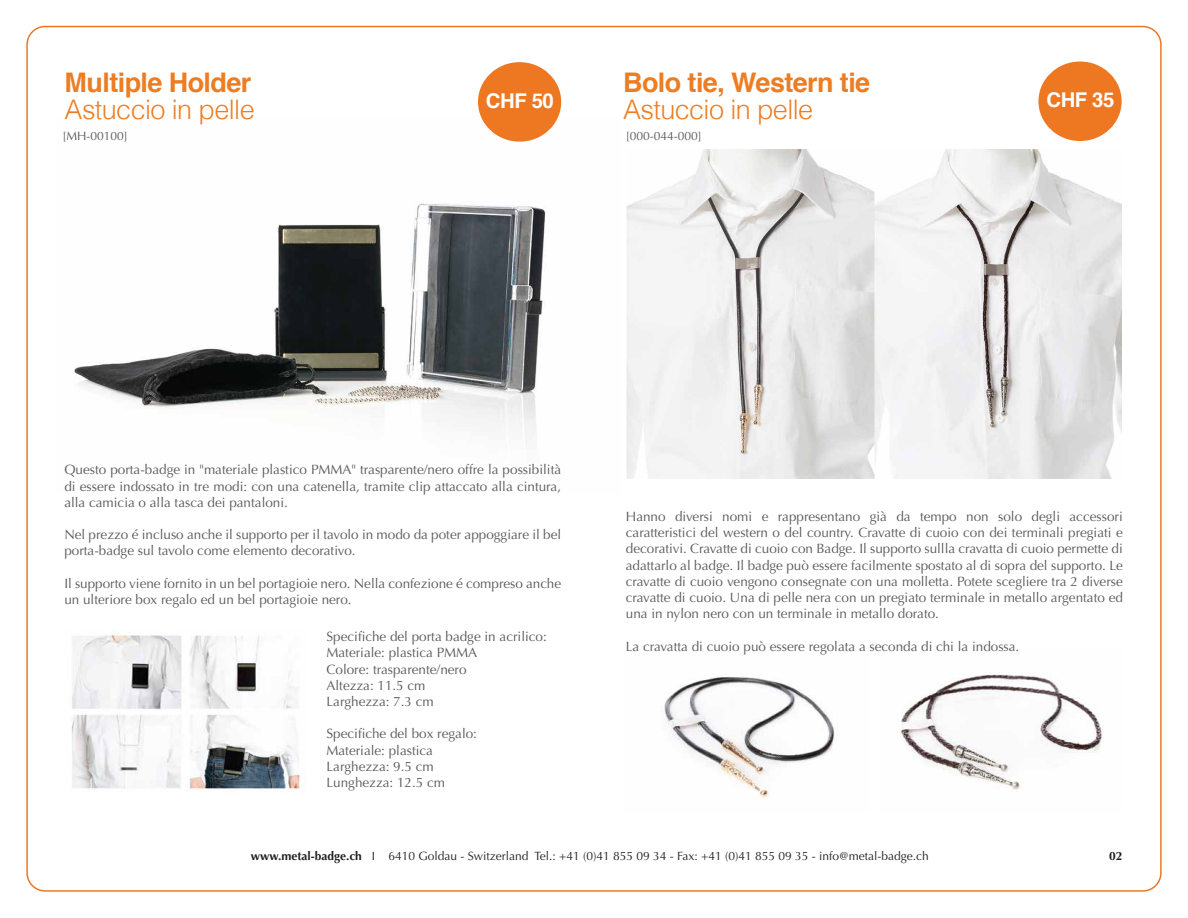
<style>
.page{position:relative;width:1188px;height:918px;background:#fff}
.page>*{position:absolute;margin:0;border:0;box-sizing:border-box;transform-origin:0 0}
.t1{font:700 27px "Helvetica";letter-spacing:-.02em;color:#ed7d23}
.t2{font:300 27px "Helvetica";letter-spacing:-.02em;color:#ed7d23}
.t3{font:700 20.4px "Helvetica";letter-spacing:-.02em;color:#fff}
.t4{font:13.5px/16.2px "Optima";color:#58595b}
.t5{font:12px "Optima";color:#231f20}
.t6{font:12px "Optima";color:#58595b}
.t7{font:700 12px "Optima";color:#231f20}
.s1{font-weight:700}
</style>
<div class="page">
<img style="left:661px;top:677px;width:174px;height:121px">
<img style="left:901px;top:674px;width:203px;height:116px">
<img style="left:627px;top:149px;width:494px;height:330px">
<img style="left:74px;top:120px;width:483px;height:325px">
<div style="left:478px;top:62px;width:83px;height:80px;background:#e72;border-radius:50%"></div>
<img style="left:72px;top:630px;width:233px;height:161px">
<div style="left:1038px;top:62px;width:84px;height:79px;background:#e72;border-radius:50%"></div>
<h1 class="t1" style="left:65px;top:61px;width:188px">Multiple Holder</h1>
<h1 class="t2" style="left:65px;top:87px;width:192px">Astuccio in pelle</h1>
<p class="t6" style="left:63px;top:129px;width:67px">[MH-00100]</p>
<h2 class="t3" style="left:486px;top:84px;width:69px">CHF 50</h2>
<h1 class="t1" style="left:623px;top:61px;width:249px">Bolo tie, Western tie</h1>
<h1 class="t2" style="left:623px;top:87px;width:192px">Astuccio in pelle</h1>
<p class="t6" style="left:626px;top:129px;width:78px">[000-044-000]</p>
<h2 class="t3" style="left:1046px;top:83px;width:69px">CHF 35</h2>
<p class="t4" style="left:64px;top:462px;width:498px;text-align:justify">Questo porta-badge in "materiale plastico PMMA" trasparente/nero offre la possibilità di essere indossato in tre modi: con una catenella, tramite clip attaccato alla cintura, alla camicia o alla tasca dei pantaloni.</p>
<p class="t4" style="left:64px;top:527px;width:498px">Nel prezzo é incluso anche il supporto per il tavolo in modo da poter appoggiare il bel porta-badge sul tavolo come elemento decorativo.</p>
<p class="t4" style="left:64px;top:575px;width:498px">Il supporto viene fornito in un bel portagioie nero. Nella confezione é compreso anche un ulteriore box regalo ed un bel portagioie nero.</p>
<p class="t4" style="left:327px;top:629px;width:222px">Specifiche del porta badge in acrilico:<br>Materiale: plastica PMMA<br>Colore: trasparente/nero<br>Altezza: 11.5 cm<br>Larghezza: 7.3 cm</p>
<p class="t4" style="left:327px;top:726px;width:152px">Specifiche del box regalo:<br>Materiale: plastica<br>Larghezza: 9.5 cm<br>Lunghezza: 12.5 cm</p>
<p class="t4" style="left:626px;top:508px;width:499px;text-align:justify">Hanno diversi nomi e rappresentano già da tempo non solo degli accessori caratteristici del western o del country. Cravatte di cuoio con dei terminali pregiati e decorativi. Cravatte di cuoio con Badge. Il supporto sullla cravatta di cuoio permette di adattarlo al badge. Il badge può essere facilmente spostato al di sopra del supporto. Le cravatte di cuoio vengono consegnate con una molletta. Potete scegliere tra 2 diverse cravatte di cuoio. Una di pelle nera con un pregiato terminale in metallo argentato ed una in nylon nero con un terminale in metallo dorato.</p>
<p class="t4" style="left:626px;top:638px;width:395px">La cravatta di cuoio può essere regolata a seconda di chi la indossa.</p>
<p class="t5" style="left:251px;top:849px;width:679px"><span class="s1">www.metal-badge.ch</span> I 6410 Goldau - Switzerland Tel.: +41 (0)41 855 09 34 - Fax: +41 (0)41 855 09 35 - info@metal-badge.ch</p>
<p class="t7" style="left:1109px;top:849px;width:15px">02</p>
</div>
